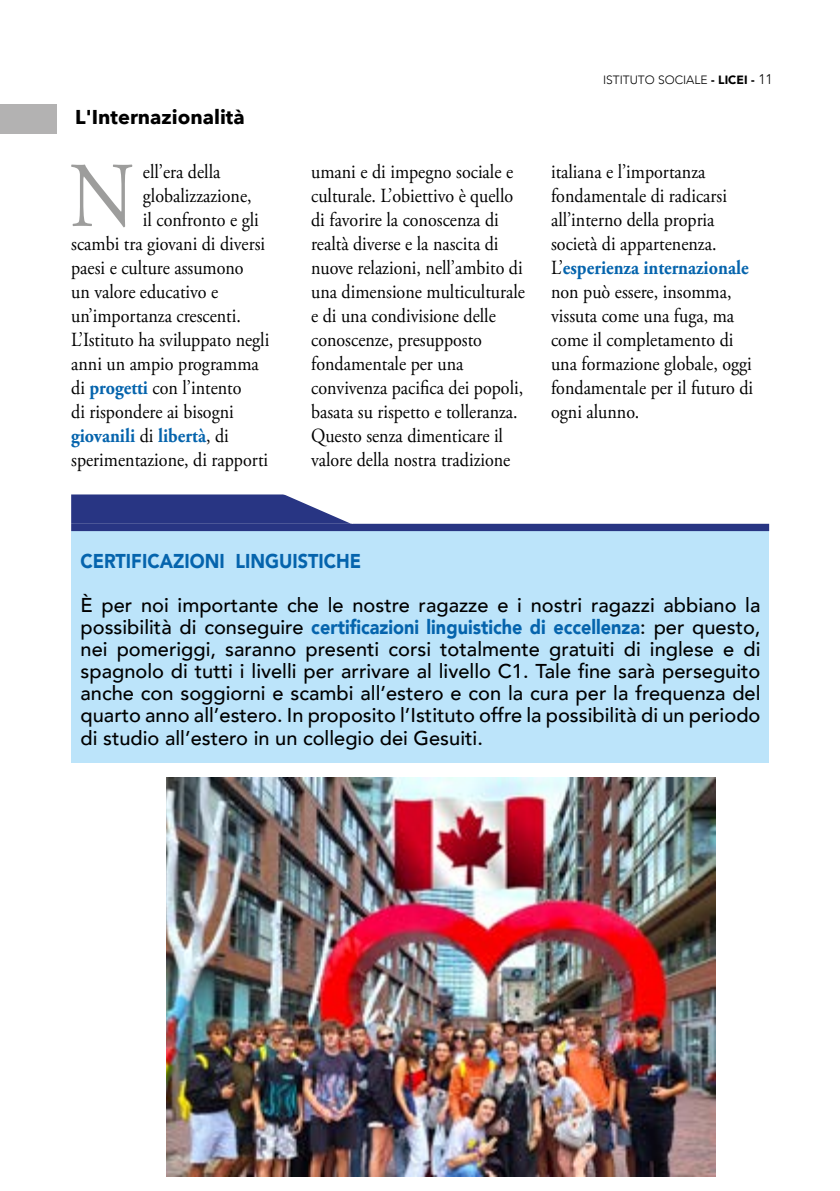
<style>
.page{position:relative;width:840px;height:1191px;background:#fff}
.page>*{position:absolute;margin:0;border:0;box-sizing:border-box;transform-origin:0 0}
.t1{font:92.4px "Adobe Garamond Pro";color:#9d9d9c;scale:.9 1}
.t2{font:20px/24px "Adobe Garamond Pro";color:#000;scale:.9 1}
.t3{font:500 20px/22px "Avenir";color:#000;text-align:justify}
.t4{font:900 20px "Avenir";color:#0564ad;scale:.9 1}
.t5{font:700 20px "Adobe Garamond Pro";color:#0564ad;scale:.9 1}
.t6{font:700 20px "Avenir Next";color:#000}
.t7{font:300 12px "Avenir";color:#000}
.s1{font-weight:700;color:#0564ad}
.s2{font-weight:400;color:#000}
.s3{font-weight:900}
.s4{font-size:14px}
.s5{font-weight:900;color:#0564ad}
</style>
<div class="page">
<div style="left:0;top:104px;width:57px;height:30px;background:#b3b2b2"></div>
<div style="left:71px;top:531px;width:697px;height:231px;background:#bce4fa"></div>
<div style="left:71px;top:524px;width:697px;height:7px;background:#283583"></div>
<div style="left:71px;top:494px;width:281px;height:30px;background:#283583;border:2px solid #283583"></div>
<svg style="left:278px;top:494px;width:142px;height:31px"></svg>
<img style="left:167px;top:778px;width:547px;height:398px">
<p class="t6" style="left:75px;top:100px;width:171px">L'Internazionalità</p>
<h1 class="t1" style="left:69px;top:141px;width:74px">N</h1>
<p class="t2" style="left:143px;top:160px;width:87px">ell’era della</p>
<p class="t2" style="left:143px;top:184px;width:122px">globalizzazione,</p>
<p class="t2" style="left:143px;top:208px;width:130px">il confronto e gli</p>
<p class="t2" style="left:71px;top:232px;width:217px">scambi tra giovani di diversi</p>
<p class="t2" style="left:71px;top:256px;width:193px">paesi e culture assumono</p>
<p class="t2" style="left:71px;top:280px;width:165px">un valore educativo e</p>
<p class="t2" style="left:71px;top:304px;width:190px">un’importanza crescenti.</p>
<p class="t2" style="left:71px;top:328px;width:221px">L’Istituto ha sviluppato negli</p>
<p class="t2" style="left:71px;top:352px;width:210px">anni un ampio programma</p>
<p class="t2" style="left:71px;top:376px;width:191px">di <span class="s1">progetti</span> con l’intento</p>
<p class="t2" style="left:71px;top:400px;width:182px">di rispondere ai bisogni</p>
<p class="t5" style="left:71px;top:424px;width:176px">giovanili <span class="s2">di</span> libertà<span class="s2">, di</span></p>
<p class="t2" style="left:71px;top:448px;width:220px">sperimentazione, di rapporti</p>
<p class="t7" style="left:602px;top:73px;width:171px">ISTITUTO SOCIALE <span class="s3">- LICEI -</span> <span class="s4">11</span></p>
<p class="t2" style="left:311px;top:160px;width:239px">umani e di impegno sociale e culturale. L’obiettivo è quello di favorire la conoscenza di realtà diverse e la nascita di nuove relazioni, nell’ambito di una dimensione multiculturale e di una condivisione delle conoscenze, presupposto fondamentale per una convivenza pacifica dei popoli, basata su rispetto e tolleranza.<br>Questo senza dimenticare il valore della nostra tradizione</p>
<p class="t2" style="left:550px;top:160px;width:226px">italiana e l’importanza fondamentale di radicarsi all’interno della propria società di appartenenza.<br>L’<span class="s1">esperienza internazionale </span>non può essere, insomma, vissuta come una fuga, ma come il completamento di una formazione globale, oggi fondamentale per il futuro di ogni alunno.</p>
<p class="t4" style="left:81px;top:544px;width:313px">CERTIFICAZIONI LINGUISTICHE</p>
<p class="t3" style="left:80px;top:593px;width:681px">È per noi importante che le nostre ragazze e i nostri ragazzi abbiano la possibilità di conseguire <span class="s5">certificazioni linguistiche di eccellenza</span>: per questo, nei pomeriggi, saranno presenti corsi totalmente gratuiti di inglese e di spagnolo di tutti i livelli per arrivare al livello C1. Tale fine sarà perseguito anche con soggiorni e scambi all’estero e con la cura per la frequenza del quarto anno all’estero. In proposito l’Istituto offre la possibilità di un periodo di studio all’estero in un collegio dei Gesuiti.</p>
</div>
